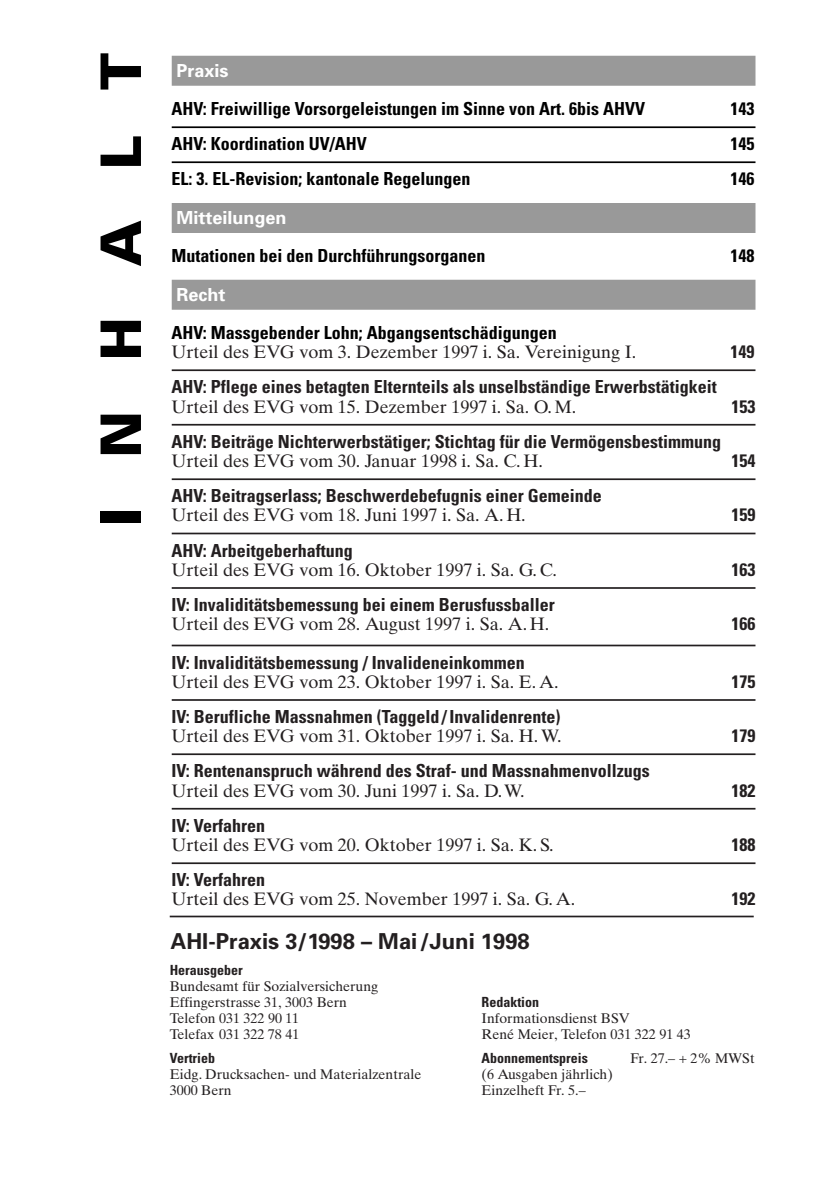
<style>
.page{position:relative;width:838px;height:1190px;background:#fff}
.page>*{position:absolute;margin:0;border:0;box-sizing:border-box;transform-origin:0 0}
.t1{font:900 56px "Univers";letter-spacing:.9em;color:#000}
.t2{font:700 22px "Univers";color:#231f20}
.t3{font:700 condensed 18px "Univers";color:#231f20}
.t4{font:18px "Times Ten";color:#231f20}
.t5{font:700 condensed 18px "Univers";color:#000}
.t6{font:700 18px "Univers";color:#fff}
.t7{font:14px/16px "Times Ten";color:#231f20}
.t8{font:700 condensed 14px "Univers";color:#231f20}
</style>
<div class="page">
<div style="left:172px;top:56px;width:584px;height:30px;background:#999"></div>
<hr style="left:172px;top:126px;width:584px;height:2px;background:#000">
<hr style="left:172px;top:161px;width:584px;height:2px;background:#000">
<div style="left:172px;top:203px;width:584px;height:30px;background:#999"></div>
<div style="left:172px;top:280px;width:584px;height:30px;background:#999"></div>
<hr style="left:172px;top:369px;width:584px;height:2px;background:#231f20">
<hr style="left:172px;top:424px;width:584px;height:2px;background:#231f20">
<hr style="left:172px;top:478px;width:584px;height:2px;background:#231f20">
<hr style="left:172px;top:533px;width:584px;height:1px;background:#231f20">
<hr style="left:172px;top:587px;width:584px;height:2px;background:#231f20">
<hr style="left:172px;top:645px;width:584px;height:1px;background:#231f20">
<hr style="left:172px;top:699px;width:584px;height:2px;background:#231f20">
<hr style="left:172px;top:753px;width:584px;height:2px;background:#231f20">
<hr style="left:172px;top:808px;width:584px;height:2px;background:#231f20">
<hr style="left:172px;top:862px;width:584px;height:2px;background:#231f20">
<hr style="left:170px;top:916px;width:584px;height:1px;background:#231f20">
<h1 class="t1" style="left:101px;top:527px;width:476px;rotate:-90deg">INHALT</h1>
<p class="t6" style="left:177px;top:64px;width:54px">Praxis</p>
<p class="t5" style="left:172px;top:102px;width:475px">AHV: Freiwillige Vorsorgeleistungen im Sinne von Art. 6bis AHVV</p>
<p class="t5" style="left:730px;top:102px;width:25px">143</p>
<p class="t5" style="left:172px;top:137px;width:197px">AHV: Koordination UV/AHV</p>
<p class="t5" style="left:730px;top:137px;width:25px">145</p>
<p class="t5" style="left:172px;top:172px;width:300px">EL: 3. EL-Revision; kantonale Regelungen</p>
<p class="t5" style="left:730px;top:172px;width:25px">146</p>
<p class="t6" style="left:177px;top:211px;width:111px">Mitteilungen</p>
<p class="t5" style="left:172px;top:249px;width:315px">Mutationen bei den Durchführungsorganen</p>
<p class="t5" style="left:730px;top:249px;width:25px">148</p>
<p class="t6" style="left:177px;top:288px;width:50px">Recht</p>
<p class="t5" style="left:172px;top:326px;width:387px">AHV: Massgebender Lohn; Abgangsentschädigungen</p>
<p class="t4" style="left:172px;top:345px;width:466px">Urteil des EVG vom 3. Dezember 1997 i. Sa. Vereinigung I.</p>
<p class="t3" style="left:730px;top:345px;width:25px">149</p>
<p class="t3" style="left:172px;top:380px;width:547px">AHV: Pflege eines betagten Elternteils als unselbständige Erwerbstätigkeit</p>
<p class="t4" style="left:172px;top:400px;width:406px">Urteil des EVG vom 15. Dezember 1997 i. Sa. O. M.</p>
<p class="t3" style="left:732px;top:400px;width:25px">153</p>
<p class="t3" style="left:172px;top:435px;width:551px">AHV: Beiträge Nichterwerbstätiger; Stichtag für die Vermögensbestimmung</p>
<p class="t4" style="left:172px;top:454px;width:373px">Urteil des EVG vom 30. Januar 1998 i. Sa. C. H.</p>
<p class="t3" style="left:732px;top:454px;width:25px">154</p>
<p class="t3" style="left:172px;top:489px;width:432px">AHV: Beitragserlass; Beschwerdebefugnis einer Gemeinde</p>
<p class="t4" style="left:172px;top:509px;width:356px">Urteil des EVG vom 18. Juni 1997 i. Sa. A. H.</p>
<p class="t3" style="left:732px;top:508px;width:25px">159</p>
<p class="t3" style="left:172px;top:544px;width:183px">AHV: Arbeitgeberhaftung</p>
<p class="t4" style="left:172px;top:563px;width:387px">Urteil des EVG vom 16. Oktober 1997 i. Sa. G. C.</p>
<p class="t3" style="left:732px;top:563px;width:25px">163</p>
<p class="t3" style="left:172px;top:598px;width:385px">IV: Invaliditätsbemessung bei einem Berusfussballer</p>
<p class="t4" style="left:172px;top:617px;width:379px">Urteil des EVG vom 28. August 1997 i. Sa. A. H.</p>
<p class="t3" style="left:732px;top:617px;width:25px">166</p>
<p class="t3" style="left:172px;top:656px;width:355px">IV: Invaliditätsbemessung / Invalideneinkommen</p>
<p class="t4" style="left:172px;top:675px;width:389px">Urteil des EVG vom 23. Oktober 1997 i. Sa. E. A.</p>
<p class="t3" style="left:732px;top:675px;width:25px">175</p>
<p class="t3" style="left:172px;top:710px;width:390px">IV: Berufliche Massnahmen (Taggeld / Invalidenrente)</p>
<p class="t4" style="left:172px;top:729px;width:391px">Urteil des EVG vom 31. Oktober 1997 i. Sa. H. W.</p>
<p class="t3" style="left:732px;top:729px;width:25px">179</p>
<p class="t3" style="left:172px;top:764px;width:480px">IV: Rentenanspruch während des Straf- und Massnahmenvollzugs</p>
<p class="t4" style="left:172px;top:784px;width:354px">Urteil des EVG vom 30. Juni 1997 i. Sa. D.W.</p>
<p class="t3" style="left:732px;top:784px;width:25px">182</p>
<p class="t3" style="left:172px;top:819px;width:95px">IV: Verfahren</p>
<p class="t4" style="left:172px;top:838px;width:383px">Urteil des EVG vom 20. Oktober 1997 i. Sa. K. S.</p>
<p class="t3" style="left:732px;top:838px;width:25px">188</p>
<p class="t3" style="left:172px;top:873px;width:95px">IV: Verfahren</p>
<p class="t4" style="left:172px;top:893px;width:405px">Urteil des EVG vom 25. November 1997 i. Sa. G. A.</p>
<p class="t3" style="left:732px;top:892px;width:25px">192</p>
<p class="t2" style="left:170px;top:933px;width:361px">AHI-Praxis 3/1998 – Mai/Juni 1998</p>
<p class="t8" style="left:170px;top:965px;width:75px">Herausgeber</p>
<p class="t7" style="left:170px;top:979px;width:210px">Bundesamt für Sozialversicherung<br>Effingerstrasse 31, 3003 Bern<br>Telefon 031 322 90 11<br>Telefax 031 322 78 41</p>
<p class="t8" style="left:170px;top:1053px;width:47px">Vertrieb</p>
<p class="t7" style="left:170px;top:1067px;width:253px">Eidg. Drucksachen- und Materialzentrale<br>3000 Bern</p>
<p class="t8" style="left:482px;top:997px;width:59px">Redaktion</p>
<p class="t7" style="left:482px;top:1012px;width:211px">Informationsdienst BSV<br>René Meier, Telefon 031 322 91 43</p>
<p class="t8" style="left:482px;top:1053px;width:108px">Abonnementspreis</p>
<p class="t7" style="left:630px;top:1052px;width:126px">Fr. 27.– + 2% MWSt</p>
<p class="t7" style="left:482px;top:1068px;width:133px">(6 Ausgaben jährlich)<br>Einzelheft Fr. 5.–</p>
</div>
